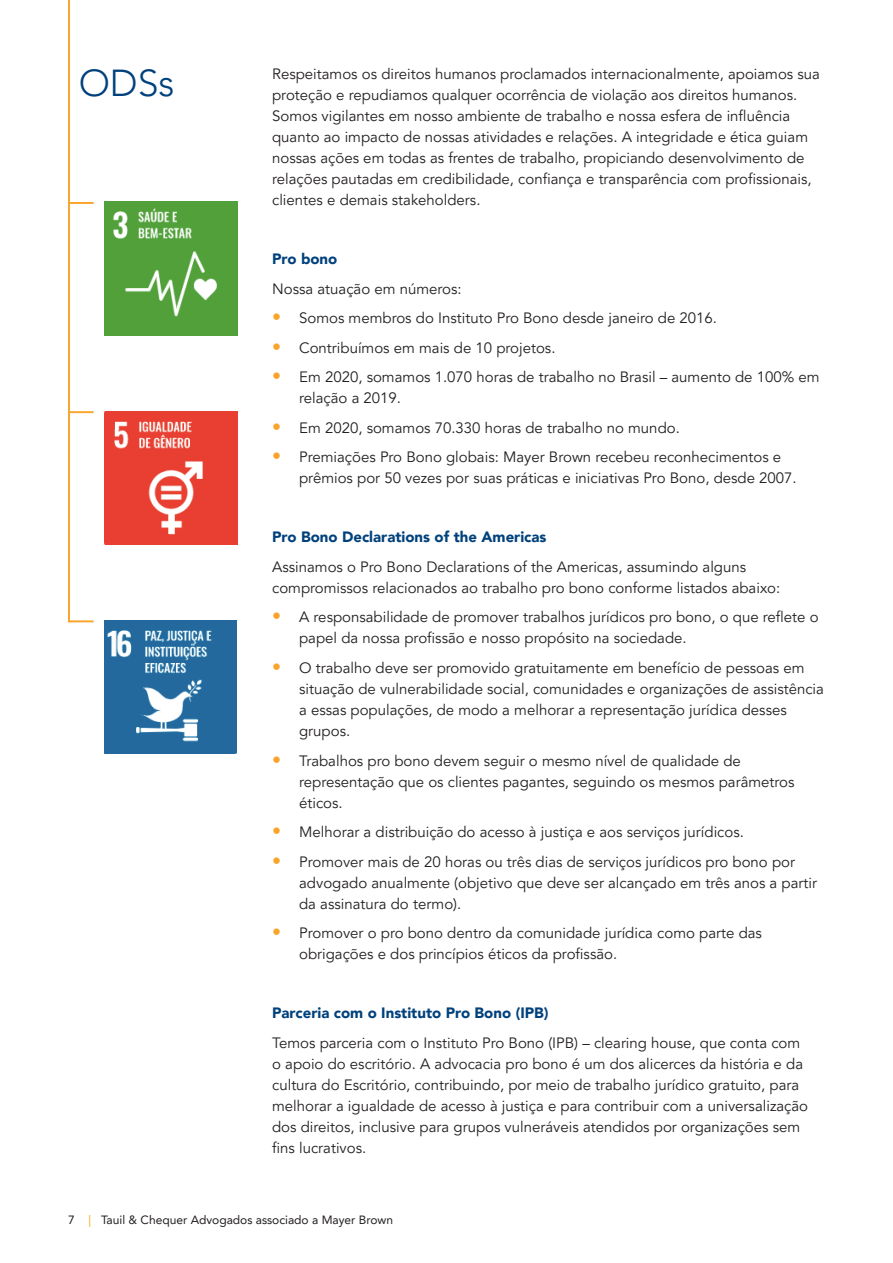
<style>
.page{position:relative;width:893px;height:1263px;background:#fff}
.page>*{position:absolute;margin:0;border:0;box-sizing:border-box;transform-origin:0 0}
.Estilo_de_parágrafo{font:300 37.5px "Avenir LT Pro";color:#00417c}
.body_copy{font:15px/21px "Avenir LT Pro";color:#231f20}
.head_4_azul{font:900 15px "Avenir LT Pro";color:#00417c}
.body_copy-2{font:900 15px "Avenir LT Pro";color:#00417c}
.t1{font:12px "Avenir LT Pro";color:#231f20}
.s1{font-size:18px;color:#f9a42a}
.s2{color:#f9a71b}
</style>
<div class="page">
<hr style="left:68px;top:0;width:2px;height:622px;background:#f9a42a">
<img style="left:104px;top:202px;width:133px;height:133px">
<img style="left:104px;top:411px;width:133px;height:133px">
<img style="left:104px;top:620px;width:133px;height:133px">
<hr style="left:69px;top:620px;width:25px;height:2px;background:#f9a42a">
<hr style="left:69px;top:411px;width:25px;height:2px;background:#f9a42a">
<hr style="left:69px;top:202px;width:25px;height:2px;background:#f9a42a">
<p class="Estilo_de_parágrafo" style="left:79px;top:61px;width:97px">ODSs</p>
<p class="body_copy" style="left:272px;top:64px;width:549px">Respeitamos os direitos humanos proclamados internacionalmente, apoiamos sua proteção e repudiamos qualquer ocorrência de violação aos direitos humanos.<br>Somos vigilantes em nosso ambiente de trabalho e nossa esfera de influência quanto ao impacto de nossas atividades e relações. A integridade e ética guiam nossas ações em todas as frentes de trabalho, propiciando desenvolvimento de relações pautadas em credibilidade, confiança e transparência com profissionais, clientes e demais stakeholders.</p>
<p class="body_copy-2" style="left:272px;top:250px;width:67px">Pro bono</p>
<p class="body_copy" style="left:272px;top:278px;width:191px">Nossa atuação em números:</p>
<p class="body_copy" style="left:272px;top:308px;width:446px"><span class="s1">•</span> Somos membros do Instituto Pro Bono desde janeiro de 2016.</p>
<p class="body_copy" style="left:272px;top:337px;width:285px"><span class="s1">•</span> Contribuímos em mais de 10 projetos.</p>
<p class="body_copy" style="left:299px;top:367px;width:522px;text-indent:-27px"><span class="s1">•</span> Em 2020, somamos 1.070 horas de trabalho no Brasil – aumento de 100% em relação a 2019.</p>
<p class="body_copy" style="left:272px;top:418px;width:409px"><span class="s1">•</span> Em 2020, somamos 70.330 horas de trabalho no mundo.</p>
<p class="body_copy" style="left:299px;top:447px;width:499px;text-indent:-27px"><span class="s1">•</span> Premiações Pro Bono globais: Mayer Brown recebeu reconhecimentos e prêmios por 50 vezes por suas práticas e iniciativas Pro Bono, desde 2007.</p>
<p class="head_4_azul" style="left:272px;top:528px;width:276px">Pro Bono Declarations of the Americas</p>
<p class="body_copy" style="left:272px;top:557px;width:510px">Assinamos o Pro Bono Declarations of the Americas, assumindo alguns compromissos relacionados ao trabalho pro bono conforme listados abaixo:</p>
<p class="body_copy" style="left:299px;top:607px;width:521px;text-indent:-27px"><span class="s1">•</span> A responsabilidade de promover trabalhos jurídicos pro bono, o que reflete o papel da nossa profissão e nosso propósito na sociedade.</p>
<p class="body_copy" style="left:299px;top:658px;width:526px;text-indent:-27px"><span class="s1">•</span> O trabalho deve ser promovido gratuitamente em benefício de pessoas em situação de vulnerabilidade social, comunidades e organizações de assistência a essas populações, de modo a melhorar a representação jurídica desses grupos.</p>
<p class="body_copy" style="left:299px;top:750px;width:497px;text-indent:-27px"><span class="s1">•</span> Trabalhos pro bono devem seguir o mesmo nível de qualidade de representação que os clientes pagantes, seguindo os mesmos parâmetros éticos.</p>
<p class="body_copy" style="left:272px;top:822px;width:473px"><span class="s1">•</span> Melhorar a distribuição do acesso à justiça e aos serviços jurídicos.</p>
<p class="body_copy" style="left:299px;top:851px;width:519px;text-indent:-27px"><span class="s1">•</span> Promover mais de 20 horas ou três dias de serviços jurídicos pro bono por advogado anualmente (objetivo que deve ser alcançado em três anos a partir da assinatura do termo).</p>
<p class="body_copy" style="left:299px;top:923px;width:464px;text-indent:-27px"><span class="s1">•</span> Promover o pro bono dentro da comunidade jurídica como parte das obrigações e dos princípios éticos da profissão.</p>
<p class="head_4_azul" style="left:272px;top:1004px;width:278px">Parceria com o Instituto Pro Bono (IPB)</p>
<p class="body_copy" style="left:272px;top:1032px;width:537px">Temos parceria com o Instituto Pro Bono (IPB) – clearing house, que conta com o apoio do escritório. A advocacia pro bono é um dos alicerces da história e da cultura do Escritório, contribuindo, por meio de trabalho jurídico gratuito, para melhorar a igualdade de acesso à justiça e para contribuir com a universalização dos direitos, inclusive para grupos vulneráveis atendidos por organizações sem fins lucrativos.</p>
<p class="t1" style="left:68px;top:1212px;width:327px">7 <span class="s2">|</span> Tauil &amp; Chequer Advogados associado a Mayer Brown</p>
</div>
